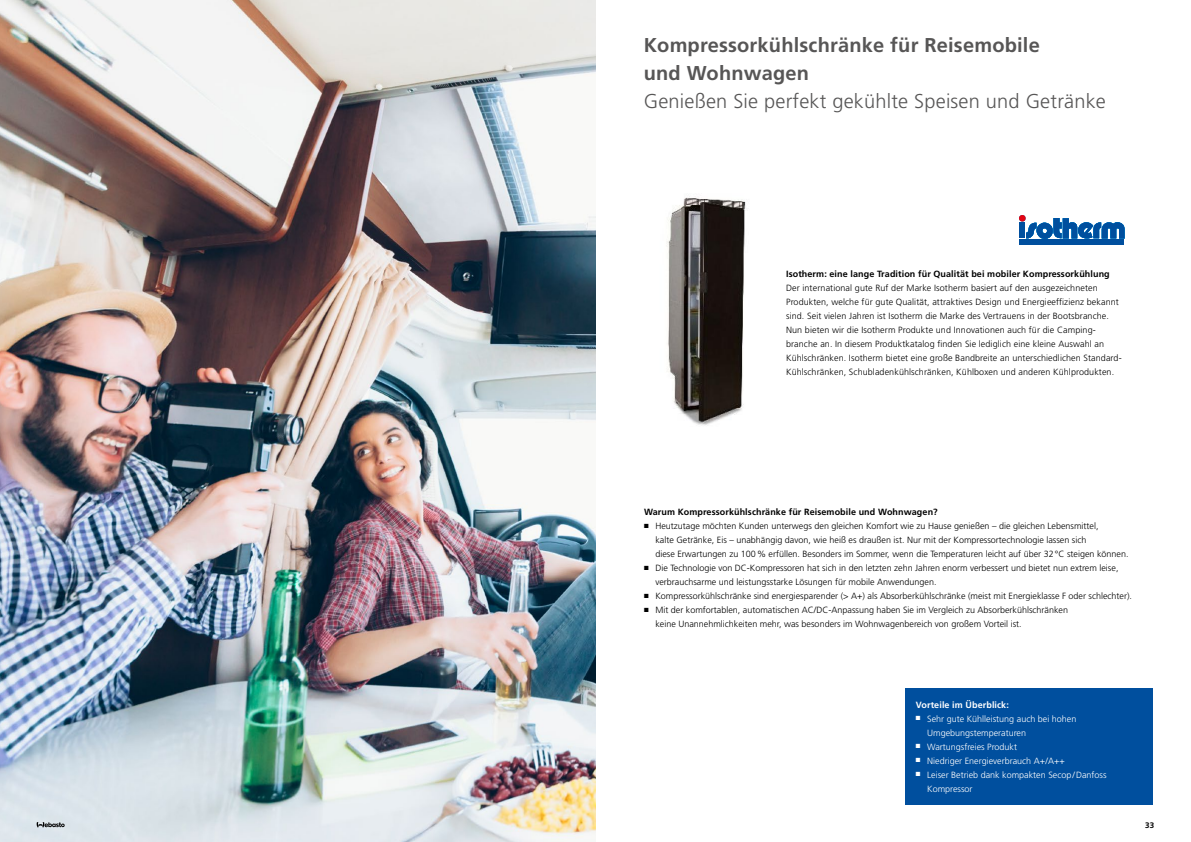
<style>
.page{position:relative;width:1191px;height:842px;background:#fff}
.page>*{position:absolute;margin:0;border:0;box-sizing:border-box;transform-origin:0 0}
.t1{font:700 20px/28px "Frutiger";letter-spacing:.01em;color:#575656}
.t2{font:300 20px "Frutiger";letter-spacing:.01em;color:#575656}
.t3{font:300 9px/14px "Frutiger";color:#000}
.t4{font:300 9px/14px "Frutiger";color:#fff}
.t5{font:700 9px "Frutiger";letter-spacing:.01em;color:#000}
.t6{font:700 9px "Frutiger";letter-spacing:.01em;color:#fff}
.t7{font:700 8px "Frutiger";color:#000}
</style>
<div class="page">
<svg style="left:1019px;top:215px;width:105px;height:24px"></svg>
<div style="left:1019px;top:240px;width:105px;height:5px;background:#004f9e"></div>
<div style="left:904px;top:688px;width:248px;height:116px;background:#004f9e"></div>
<img style="left:0;top:0;width:595px;height:842px">
<img style="left:667px;top:196px;width:79px;height:229px">
<svg style="left:37px;top:822px;width:28px;height:6px"></svg>
<h1 class="t1" style="left:643px;top:31px;width:397px">Kompressorkühlschränke für Reisemobile und Wohnwagen</h1>
<h1 class="t2" style="left:643px;top:90px;width:464px">Genießen Sie perfekt gekühlte Speisen und Getränke</h1>
<p class="t5" style="left:786px;top:269px;width:325px">Isotherm: eine lange Tradition für Qualität bei mobiler Kompressorkühlung</p>
<p class="t3" style="left:786px;top:281px;width:337px">Der international gute Ruf der Marke Isotherm basiert auf den ausgezeichneten Produkten, welche für gute Qualität, attraktives Design und Energieeffizienz bekannt sind. Seit vielen Jahren ist Isotherm die Marke des Vertrauens in der Bootsbranche.<br>Nun bieten wir die Isotherm Produkte und Innovationen auch für die Camping&shy;branche an. In diesem Produktkatalog finden Sie lediglich eine kleine Auswahl an Kühlschränken. Isotherm bietet eine große Bandbreite an unterschiedlichen Standard-Kühlschränken, Schubladenkühlschränken, Kühlboxen und anderen Kühlprodukten.</p>
<p class="t5" style="left:644px;top:507px;width:295px">Warum Kompressorkühlschränke für Reisemobile und Wohnwagen?</p>
<p class="t3" style="left:655px;top:519px;width:474px;text-indent:-11px">■ Heutzutage möchten Kunden unterwegs den gleichen Komfort wie zu Hause genießen – die gleichen Lebensmittel,<br>kalte Getränke, Eis – unabhängig davon, wie heiß es draußen ist. Nur mit der Kompressortechnologie lassen sich<br>diese Erwartungen zu 100% erfüllen. Besonders im Sommer, wenn die Temperaturen leicht auf über 32°C steigen können.</p>
<p class="t3" style="left:655px;top:561px;width:464px;text-indent:-11px">■ Die Technologie von DC-Kompressoren hat sich in den letzten zehn Jahren enorm verbessert und bietet nun extrem leise, verbrauchsarme und leistungsstarke Lösungen für mobile Anwendungen.</p>
<p class="t3" style="left:644px;top:589px;width:489px">■ Kompressorkühlschränke sind energiesparender (&gt; A+) als Absorberkühlschränke (meist mit Energieklasse F oder schlechter).</p>
<p class="t3" style="left:655px;top:603px;width:414px;text-indent:-11px">■ Mit der komfortablen, automatischen AC/DC-Anpassung haben Sie im Vergleich zu Absorberkühlschränken keine Unannehmlichkeiten mehr, was besonders im Wohnwagenbereich von großem Vorteil ist.</p>
<p class="t6" style="left:916px;top:699px;width:94px">Vorteile im Überblick:</p>
<p class="t4" style="left:927px;top:712px;width:151px;text-indent:-11px">■ Sehr gute Kühlleistung auch bei hohen<br>Umgebungstemperaturen</p>
<p class="t4" style="left:916px;top:740px;width:103px">■ Wartungsfreies Produkt</p>
<p class="t4" style="left:916px;top:754px;width:150px">■ Niedriger Energieverbrauch A+/A++</p>
<p class="t4" style="left:927px;top:768px;width:181px;text-indent:-11px">■ Leiser Betrieb dank kompakten Secop/Danfoss<br>Kompressor</p>
<p class="t7" style="left:1145px;top:820px;width:10px">33</p>
</div>
